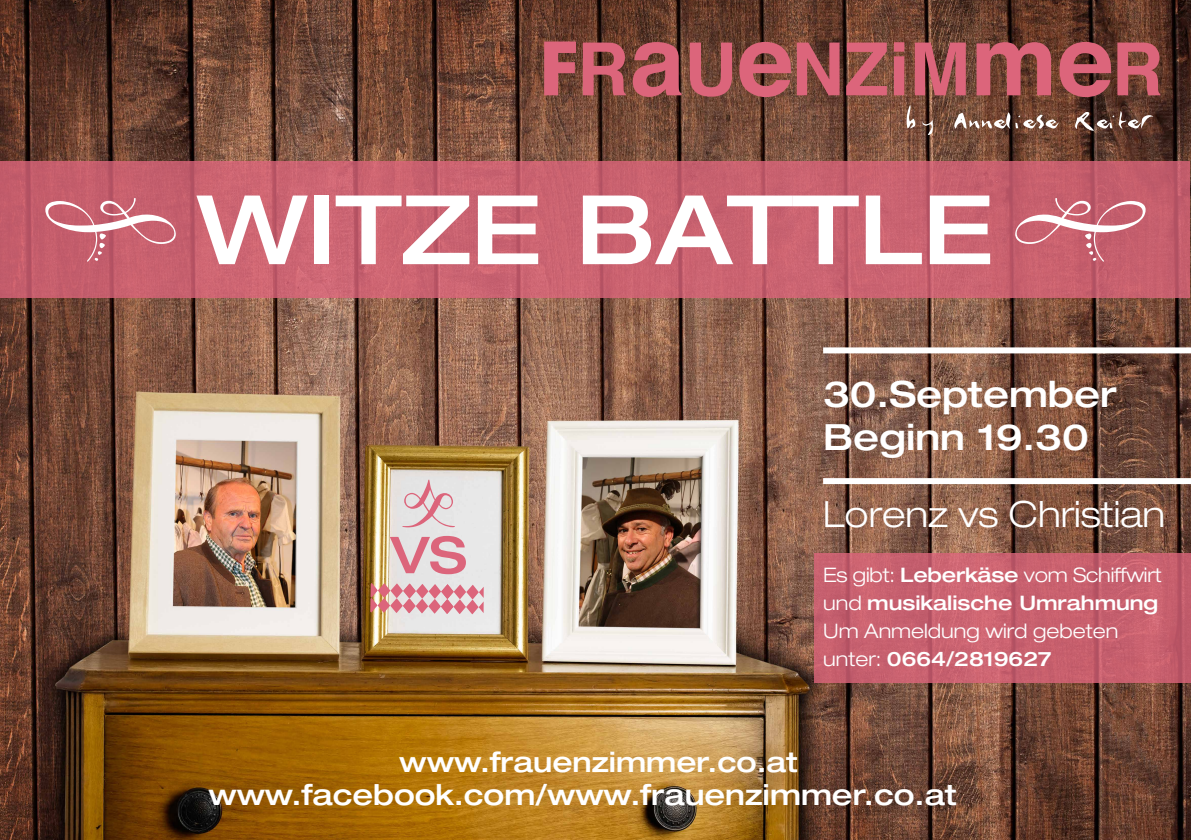
<style>
.page{position:relative;width:1191px;height:840px;background:#fff}
.page>*{position:absolute;margin:0;border:0;box-sizing:border-box;transform-origin:0 0}
.t1{font:500 expanded 96px "Helvetica Neue LT Pro";color:#fff}
.t2{font:500 expanded 50.8px "Helvetica Neue LT Pro";color:#dc657b}
.t3{font:500 expanded 36.2px/43.4px "Helvetica Neue LT Pro";color:#fff}
.t4{font:300 expanded 36.2px "Helvetica Neue LT Pro";color:#fff}
.t5{font:500 expanded 28.8px "Helvetica Neue LT Pro";color:#fff}
.t6{font:500 expanded 28px "Helvetica Neue LT Pro";color:#fff}
.t7{font:300 expanded 20px/28px "Helvetica Neue LT Pro";color:#fff}
.s1{font-weight:500}
</style>
<div class="page">
<img style="left:0;top:0;width:1191px;height:839px">
<svg style="left:0;top:162px;width:1190px;height:136px;background:#c8616f"></svg>
<svg style="left:814px;top:552px;width:377px;height:130px;background:#c7606e"></svg>
<svg style="left:544px;top:41px;width:32px;height:54px;background:#b35861"></svg>
<svg style="left:583px;top:43px;width:43px;height:52px;background:#ac535c"></svg>
<svg style="left:633px;top:42px;width:48px;height:55px;background:#b0555e"></svg>
<svg style="left:690px;top:43px;width:42px;height:54px;background:#aa565b"></svg>
<svg style="left:739px;top:42px;width:52px;height:55px;background:#b1585f"></svg>
<svg style="left:797px;top:43px;width:42px;height:52px;background:#b0565f"></svg>
<svg style="left:846px;top:43px;width:41px;height:52px;background:#b15c5e"></svg>
<svg style="left:894px;top:42px;width:10px;height:53px"></svg>
<svg style="left:914px;top:43px;width:51px;height:52px;background:#b45862"></svg>
<svg style="left:976px;top:42px;width:75px;height:53px;background:#ae555c"></svg>
<svg style="left:1059px;top:42px;width:52px;height:55px;background:#a85159"></svg>
<svg style="left:1117px;top:43px;width:43px;height:52px;background:#b3575f"></svg>
<svg style="left:906px;top:105px;width:9px;height:23px"></svg>
<svg style="left:921px;top:119px;width:11px;height:16px"></svg>
<svg style="left:954px;top:112px;width:105px;height:17px"></svg>
<svg style="left:1075px;top:111px;width:78px;height:20px;background:#785e54"></svg>
<svg style="left:1015px;top:198px;width:130px;height:63px;background:#ce7682"></svg>
<svg style="left:45px;top:198px;width:131px;height:63px;background:#ce7683"></svg>
<div style="left:823px;top:347px;width:368px;height:6px;background:#fff"></div>
<div style="left:823px;top:478px;width:368px;height:6px;background:#fff"></div>
<svg style="left:370px;top:582px;width:114px;height:32px;background:#e0a7ad"></svg>
<div style="left:402px;top:479px;width:53px;height:48px;background:#e5e5e5"></div>
<h1 class="t1" style="left:197px;top:170px;width:798px">WITZE BATTLE</h1>
<h3 class="t3" style="left:823px;top:371px;width:295px">30.September<br>Beginn 19.30</h3>
<h2 class="t2" style="left:390px;top:523px;width:78px">VS</h2>
<h3 class="t4" style="left:823px;top:492px;width:343px">Lorenz vs Christian</h3>
<p class="t7" style="left:823px;top:560px;width:340px">Es gibt: <span class="s1">Leberkäse</span> vom Schiffwirt und <span class="s1">musikalische Umrahmung<br></span>Um Anmeldung wird gebeten unter: <span class="s1">0664/2819627</span></p>
<h3 class="t6" style="left:399px;top:744px;width:400px">www.frauenzimmer.co.at</h3>
<h3 class="t5" style="left:208px;top:776px;width:750px">www.facebook.com/www.frauenzimmer.co.at</h3>
</div>
